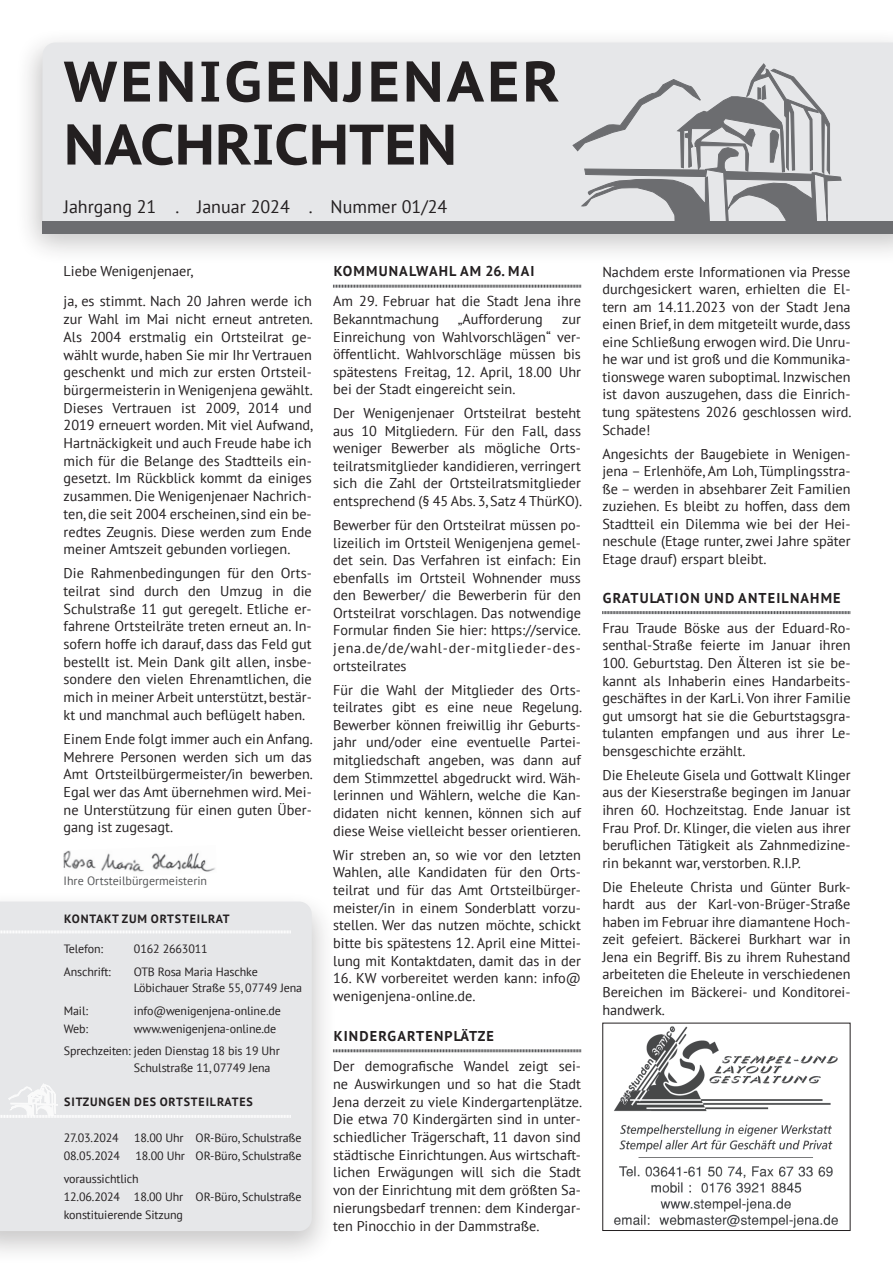
<style>
.page{position:relative;width:893px;height:1263px;background:#fff}
.page>*{position:absolute;margin:0;border:0;box-sizing:border-box;transform-origin:0 0}
.t1{font:700 57px/63px "PT Sans Caption";letter-spacing:.055em;color:#231f20}
.t2{font:18px "PT Sans";color:#231f20}
.t3{font:14.25px/17.5px "PT Sans";color:#231f20;text-align:justify}
.t4{font:700 14.25px "PT Sans";letter-spacing:.08em;color:#231f20}
.t5{font:12px/22.5px "PT Sans";letter-spacing:-.01em;color:#231f20}
.t6{font:700 12px "PT Sans";letter-spacing:.07em;color:#231f20}
.t7{font:12px "PT Sans";color:#57585a}
</style>
<div class="page">
<img style="left:614px;top:1026px;width:224px;height:201px">
<div style="left:602px;top:1023px;width:248px;height:208px;border:1px solid #231f20"></div>
<img style="left:63px;top:850px;width:152px;height:22px">
<div style="left:15px;top:27px;width:878px;height:239px;background:#231f20;opacity:.25"></div>
<div style="left:43px;top:43px;width:850px;height:178px;background:#e6e7e9"></div>
<svg style="left:573px;top:64px;width:268px;height:157px;background:#c2c3c5"></svg>
<div style="left:0;top:889px;width:338px;height:374px;background:#231f20;opacity:.25"></div>
<div style="left:0;top:901px;width:312px;height:330px;background:#e6e7e9"></div>
<svg style="left:0;top:930px;width:291px;height:4px"></svg>
<div style="left:43px;top:221px;width:850px;height:13px;background:#6c6d70"></div>
<svg style="left:0;top:1083px;width:291px;height:35px"></svg>
<svg style="left:602px;top:611px;width:249px;height:3px"></svg>
<svg style="left:333px;top:1049px;width:248px;height:3px"></svg>
<svg style="left:333px;top:285px;width:248px;height:3px"></svg>
<h1 class="t1" style="left:64px;top:49px;width:497px">WENIGENJENAER<br>NACHRICHTEN</h1>
<p class="t2" style="left:64px;top:195px;width:385px">Jahrgang 21 . Januar 2024 . Nummer 01/24</p>
<p class="t3" style="left:64px;top:256px;width:250px;line-height:30px">Liebe Wenigenjenaer,<br>ja, es stimmt. Nach 20 Jahren werde ich</p>
<p class="t3" style="left:64px;top:310px;width:251px">zur Wahl im Mai nicht erneut antreten.<br>Als 2004 erstmalig ein Ortsteilrat ge&shy;wählt wurde, haben Sie mir Ihr Vertrauen geschenkt und mich zur ersten Ortsteil&shy;bürgermeisterin in Wenigenjena gewählt.<br>Dieses Vertrauen ist 2009, 2014 und 2019 erneuert worden. Mit viel Aufwand, Hartnäckigkeit und auch Freude habe ich mich für die Belange des Stadtteils ein&shy;gesetzt. Im Rückblick kommt da einiges zusammen. Die Wenigenjenaer Nachrich&shy;ten, die seit 2004 erscheinen, sind ein be&shy;redtes Zeugnis. Diese werden zum Ende meiner Amtszeit gebunden vorliegen.</p>
<p class="t3" style="left:64px;top:564px;width:250px">Die Rahmenbedingungen für den Orts&shy;teilrat sind durch den Umzug in die Schulstraße 11 gut geregelt. Etliche er&shy;fahrene Ortsteilräte treten erneut an. In&shy;sofern hoffe ich darauf, dass das Feld gut bestellt ist. Mein Dank gilt allen, insbe&shy;sondere den vielen Ehrenamtlichen, die mich in meiner Arbeit unterstützt, bestär&shy;kt und manchmal auch beflügelt haben.</p>
<p class="t3" style="left:64px;top:730px;width:251px">Einem Ende folgt immer auch ein Anfang.<br>Mehrere Personen werden sich um das Amt Ortsteilbürgermeister/in bewerben.<br>Egal wer das Amt übernehmen wird. Mei&shy;ne Unterstützung für einen guten Über&shy;gang ist zugesagt.</p>
<p class="t7" style="left:64px;top:873px;width:145px">Ihre Ortsteilbürgermeisterin</p>
<p class="t6" style="left:64px;top:911px;width:167px">KONTAKT ZUM ORTSTEILRAT</p>
<p class="t5" style="left:64px;top:937px;width:41px">Telefon:</p>
<p class="t5" style="left:134px;top:937px;width:75px">0162 2663011</p>
<p class="t5" style="left:64px;top:960px;width:49px">Anschrift:</p>
<p class="t5" style="left:134px;top:963px;width:170px;line-height:16.5px">OTB Rosa Maria Haschke<br>Löbichauer Straße 55, 07749 Jena</p>
<p class="t5" style="left:64px;top:999px;width:26px">Mail:</p>
<p class="t5" style="left:134px;top:999px;width:148px">info@wenigenjena-online.de</p>
<p class="t5" style="left:64px;top:1017px;width:26px">Web:</p>
<p class="t5" style="left:64px;top:1017px;width:217px;text-align:right">www.wenigenjena-online.de<br>Sprechzeiten: jeden Dienstag 18 bis 19 Uhr</p>
<p class="t5" style="left:134px;top:1056px;width:138px">Schulstraße 11, 07749 Jena</p>
<p class="t6" style="left:64px;top:1094px;width:190px">SITZUNGEN DES ORTSTEILRATES</p>
<p class="t5" style="left:64px;top:1126px;width:57px">27.03.2024</p>
<p class="t5" style="left:134px;top:1126px;width:169px">18.00 Uhr OR-Büro, Schulstraße</p>
<p class="t5" style="left:64px;top:1144px;width:58px">08.05.2024</p>
<p class="t5" style="left:64px;top:1144px;width:239px;text-indent:72px">18.00 Uhr OR-Büro, Schulstraße voraussichtlich</p>
<p class="t5" style="left:64px;top:1187px;width:239px;line-height:18px">12.06.2024 18.00 Uhr OR-Büro, Schulstraße konstituierende Sitzung</p>
<p class="t4" style="left:334px;top:262px;width:202px">KOMMUNALWAHL AM 26. MAI</p>
<p class="t3" style="left:333px;top:292px;width:249px">Am 29. Februar hat die Stadt Jena ihre<br>Bekanntmachung</p>
<p class="t3" style="left:458px;top:310px;width:87px">„Aufforderung</p>
<p class="t3" style="left:333px;top:310px;width:249px;text-indent:229px">zur Einreichung von Wahlvorschlägen“ ver&shy;öffentlicht. Wahlvorschläge müssen bis spätestens Freitag, 12. April, 18.00 Uhr bei der Stadt eingereicht sein.</p>
<p class="t3" style="left:333px;top:404px;width:250px">Der Wenigenjenaer Ortsteilrat besteht aus 10 Mitgliedern. Für den Fall, dass weniger Bewerber als mögliche Orts&shy;teilratsmitglieder kandidieren, verringert sich die Zahl der Ortsteilratsmitglieder entsprechend (§ 45 Abs. 3, Satz 4 ThürKO).</p>
<p class="t3" style="left:333px;top:516px;width:249px">Bewerber für den Ortsteilrat müssen po&shy;lizeilich im Ortsteil Wenigenjena gemel&shy;det sein. Das Verfahren ist einfach: Ein ebenfalls im Ortsteil Wohnender muss den Bewerber/ die Bewerberin für den Ortsteilrat vorschlagen. Das notwendige Formular finden Sie hier: https://service. jena.de/de/wahl-der-mitglieder-des&shy;ortsteilrates</p>
<p class="t3" style="left:333px;top:680px;width:250px">Für die Wahl der Mitglieder des Orts&shy;teilrates gibt es eine neue Regelung.<br>Bewerber können freiwillig ihr Geburts&shy;jahr und/oder eine eventuelle Partei&shy;mitgliedschaft angeben, was dann auf dem Stimmzettel abgedruckt wird. Wäh&shy;lerinnen und Wählern, welche die Kan&shy;didaten nicht kennen, können sich auf diese Weise vielleicht besser orientieren.</p>
<p class="t3" style="left:333px;top:845px;width:249px">Wir streben an, so wie vor den letzten Wahlen, alle Kandidaten für den Orts&shy;teilrat und für das Amt Ortsteilbürger&shy;meister/in in einem Sonderblatt vorzu&shy;stellen. Wer das nutzen möchte, schickt bitte bis spätestens 12. April eine Mittei&shy;lung mit Kontaktdaten, damit das in der</p>
<p class="t3" style="left:333px;top:969px;width:249px">16. KW vorbereitet werden kann: info@ wenigenjena-online.de.</p>
<p class="t4" style="left:334px;top:1027px;width:162px">KINDERGARTENPLÄTZE</p>
<p class="t3" style="left:333px;top:1057px;width:250px">Der demografische Wandel zeigt sei&shy;ne Auswirkungen und so hat die Stadt Jena derzeit zu viele Kindergartenplätze.<br>Die etwa 70 Kindergärten sind in unter&shy;schiedlicher Trägerschaft, 11 davon sind städtische Einrichtungen. Aus wirtschaft&shy;lichen Erwägungen will sich die Stadt von der Einrichtung mit dem größten Sa&shy;nierungsbedarf trennen: dem Kindergar&shy;ten Pinocchio in der Dammstraße.</p>
<p class="t3" style="left:602px;top:262px;width:251px">Nachdem erste Informationen via Presse durchgesickert waren, erhielten die El&shy;tern am 14.11.2023 von der Stadt Jena einen Brief, in dem mitgeteilt wurde, dass eine Schließung erwogen wird. Die Unru&shy;he war und ist groß und die Kommunika&shy;tionswege waren suboptimal. Inzwischen ist davon auszugehen, dass die Einrich&shy;tung spätestens 2026 geschlossen wird.<br>Schade!</p>
<p class="t3" style="left:602px;top:444px;width:250px">Angesichts der Baugebiete in Wenigen&shy;jena – Erlenhöfe, Am Loh, Tümplingsstra&shy;ße – werden in absehbarer Zeit Familien zuziehen. Es bleibt zu hoffen, dass dem Stadtteil ein Dilemma wie bei der Hei&shy;neschule (Etage runter, zwei Jahre später Etage drauf) erspart bleibt.</p>
<p class="t4" style="left:603px;top:588px;width:239px">GRATULATION UND ANTEILNAHME</p>
<p class="t3" style="left:602px;top:619px;width:250px">Frau Traude Böske aus der Eduard-Ro&shy;senthal-Straße feierte im Januar ihren 100. Geburtstag. Den Älteren ist sie be&shy;kannt als Inhaberin eines Handarbeits&shy;geschäftes in der KarLi. Von ihrer Familie gut umsorgt hat sie die Geburtstagsgra&shy;tulanten empfangen und aus ihrer Le&shy;bensgeschichte erzählt.</p>
<p class="t3" style="left:602px;top:766px;width:250px">Die Eheleute Gisela und Gottwalt Klinger aus der Kieserstraße begingen im Januar ihren 60. Hochzeitstag. Ende Januar ist Frau Prof. Dr. Klinger, die vielen aus ihrer beruflichen Tätigkeit als Zahnmedizine&shy;rin bekannt war, verstorben. R.I.P.</p>
<p class="t3" style="left:602px;top:877px;width:250px">Die Eheleute Christa und Günter Burk&shy;hardt aus der Karl-von-Brüger-Straße haben im Februar ihre diamantene Hoch&shy;zeit gefeiert. Bäckerei Burkhart war in Jena ein Begriff. Bis zu ihrem Ruhestand arbeiteten die Eheleute in verschiedenen Bereichen im Bäckerei- und Konditorei&shy;handwerk.</p>
</div>
